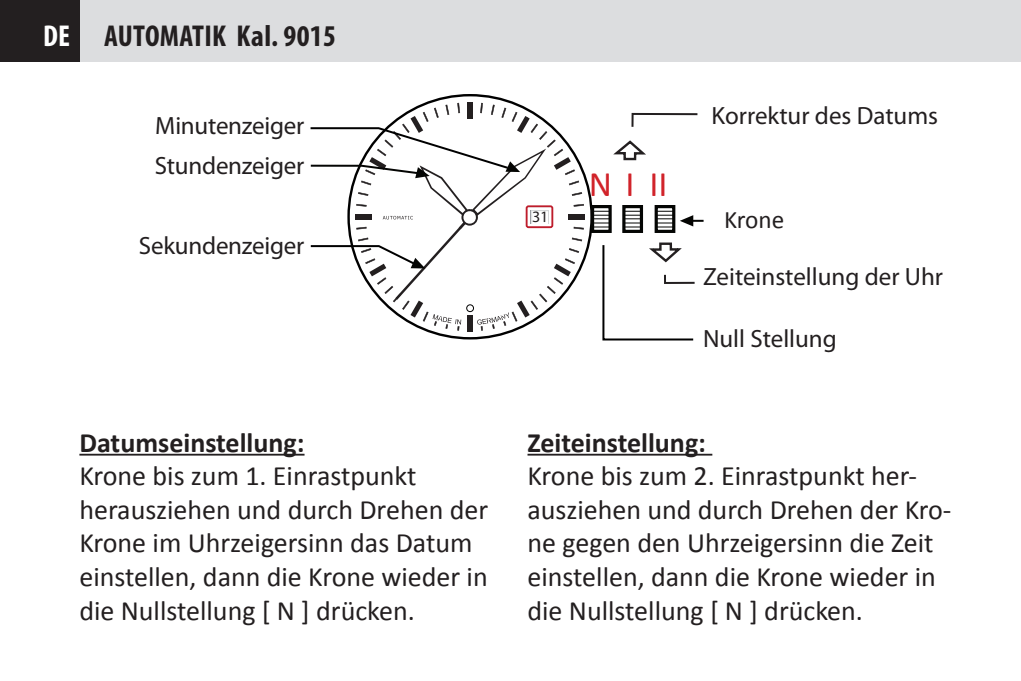
<style>
.page{position:relative;width:1021px;height:681px;background:#fff}
.page>*{position:absolute;margin:0;border:0;box-sizing:border-box;transform-origin:0 0}
.t1{font:36px "Calibri";color:#d1232a}
.t2{font:700 condensed 30.4px "Myriad Pro";letter-spacing:.01em;color:#231f20}
.t3{font:700 condensed 30.4px "Myriad Pro";color:#fff}
.t4{font:28px/33.6px "Calibri";color:#231f20}
.t5{font:700 28px "Calibri";color:#231f20}
.t6{font:25.2px "Calibri";letter-spacing:-.01em;color:#231f20}
.t7{font:24.8px/40px "Myriad Pro";letter-spacing:-.005em;color:#231f20}
.t8{font:16px "Myriad Pro";color:#231f20}
</style>
<div class="page">
<div style="left:85px;top:0;width:935px;height:62px;background:#dcdddf"></div>
<div style="left:0;top:0;width:79px;height:62px;background:#231f20"></div>
<hr style="left:79px;top:453px;width:225px;height:2px;background:#231f20">
<div style="left:467px;top:102px;width:5px;height:16px;background:#231f20"></div>
<hr style="left:527px;top:453px;width:185px;height:2px;background:#231f20">
<svg style="left:310px;top:103px;width:393px;height:238px"></svg>
<p class="t3" style="left:43px;top:17px;width:29px">DE</p>
<p class="t2" style="left:104px;top:17px;width:233px">AUTOMATIK Kal. 9015</p>
<p class="t7" style="left:155px;top:105px;width:151px">Minutenzeiger<br>Stundenzeiger</p>
<p class="t7" style="left:139px;top:225px;width:167px">Sekundenzeiger</p>
<p class="t5" style="left:79px;top:424px;width:227px">Datumseinstellung:</p>
<p class="t4" style="left:79px;top:459px;width:410px">Krone bis zum 1. Einrastpunkt herausziehen und durch Drehen der<br>Krone im Uhrzeigersinn das Datum einstellen, dann die Krone wieder in die Nullstellung [ N ] drücken.</p>
<p class="t8" style="left:532px;top:207px;width:18px">31</p>
<p class="t1" style="left:589px;top:161px;width:80px">NIII</p>
<p class="t7" style="left:711px;top:96px;width:228px">Korrektur des Datums</p>
<p class="t6" style="left:724px;top:203px;width:62px">Krone</p>
<p class="t7" style="left:703px;top:256px;width:236px">Zeiteinstellung der Uhr</p>
<p class="t7" style="left:703px;top:318px;width:135px">Null Stellung</p>
<p class="t5" style="left:527px;top:424px;width:180px">Zeiteinstellung:</p>
<p class="t4" style="left:527px;top:459px;width:425px">Krone bis zum 2. Einrastpunkt her&shy;ausziehen und durch Drehen der Kro&shy;ne gegen den Uhrzeigersinn die Zeit einstellen, dann die Krone wieder in die Nullstellung [ N ] drücken.</p>
</div>
